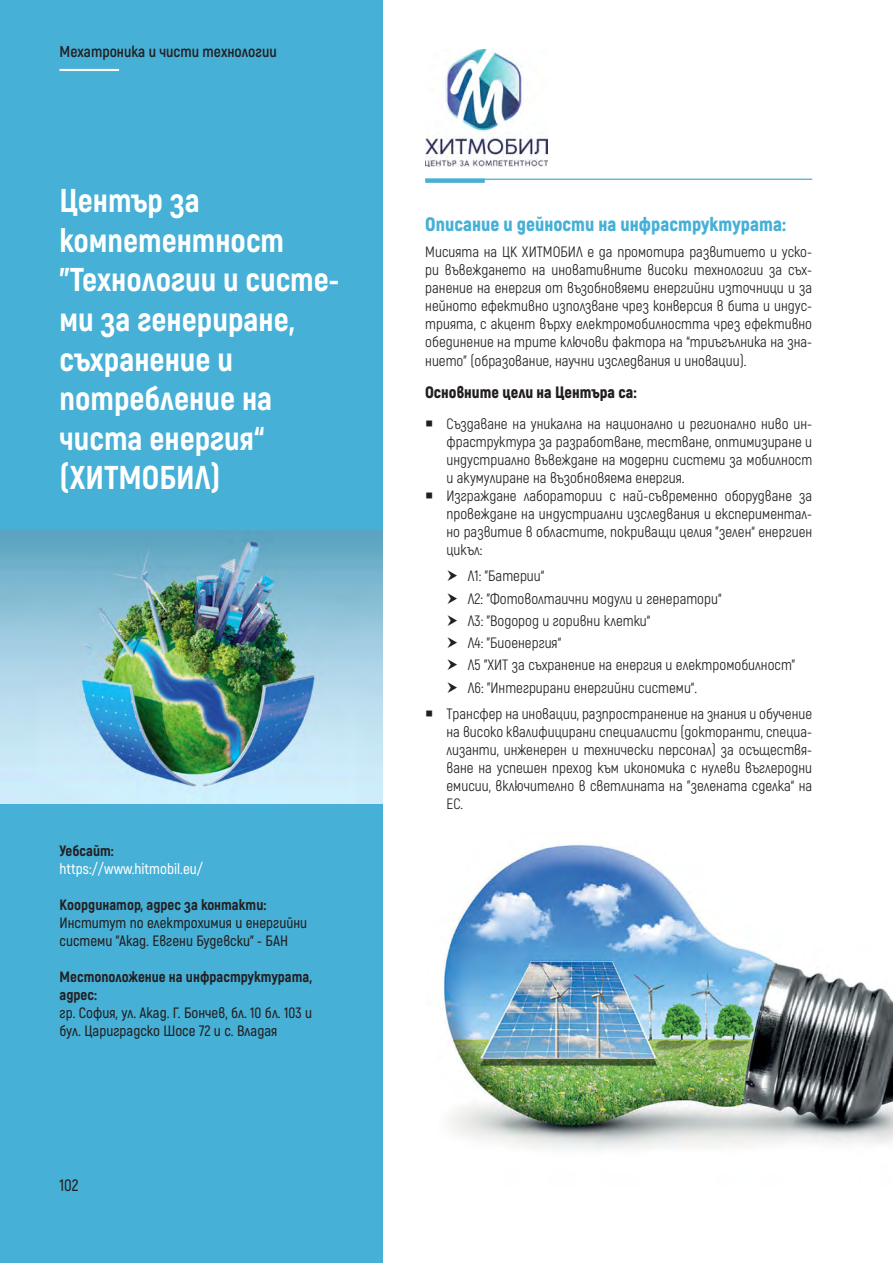
<style>
.page{position:relative;width:893px;height:1263px;background:#fff}
.page>*{position:absolute;margin:0;border:0;box-sizing:border-box;transform-origin:0 0}
.t1{font:800 33px/39.6px "Akrobat";color:#fff}
.t2{font:900 19.5px "Akrobat";color:#46b0d6}
.t3{font:900 16.5px "Akrobat";color:#231f20}
.t4{font:600 16.5px "Akrobat";color:#231f20}
.t5{font:700 15.75px "Akrobat";color:#231f20}
.t6{font:15px/18px "Akrobat";color:#231f20;text-align:justify}
.t7{font:600 15px "Akrobat";color:#231f20}
.t8{font:800 15px "Akrobat";color:#231f20}
.t9{font:600 15px "Akrobat";color:#fff}
</style>
<div class="page">
<div style="left:0;top:0;width:383px;height:1263px;background:#46b0d6"></div>
<hr style="left:425px;top:179px;width:387px;height:1px;background:#46b0d6">
<svg style="left:425px;top:179px;width:60px;height:4px"></svg>
<hr style="left:60px;top:69px;width:59px;height:2px;background:#fff">
<img style="left:425px;top:49px;width:122px;height:117px">
<img style="left:0;top:530px;width:383px;height:273px">
<img style="left:443px;top:843px;width:450px;height:307px">
<p class="t5" style="left:60px;top:42px;width:219px">Мехатроника и чисти технологии</p>
<p class="t1" style="left:60px;top:181px;width:142px">Център за</p>
<p class="t1" style="left:60px;top:220px;width:226px">компетентност</p>
<p class="t1" style="left:60px;top:260px;width:281px">"Технологии и систе&shy;ми за генериране,</p>
<p class="t1" style="left:60px;top:339px;width:175px">съхранение и</p>
<p class="t1" style="left:60px;top:379px;width:214px">потребление на</p>
<p class="t1" style="left:60px;top:418px;width:206px">чиста енергия“</p>
<p class="t1" style="left:60px;top:458px;width:162px">(ХИТМОБИЛ)</p>
<p class="t8" style="left:60px;top:841px;width:56px">Уебсайт:</p>
<p class="t9" style="left:60px;top:860px;width:145px">https://www.hitmobil.eu/</p>
<p class="t8" style="left:60px;top:895px;width:208px">Координатор, адрес за контакти:</p>
<p class="t7" style="left:60px;top:914px;width:249px">Институт по електрохимия и енергийни</p>
<p class="t7" style="left:60px;top:932px;width:230px">системи "Акад. Евгени Будевски” - БАН</p>
<p class="t8" style="left:60px;top:967px;width:254px">Местоположение на инфраструктурата,</p>
<p class="t8" style="left:60px;top:985px;width:39px">адрес:</p>
<p class="t7" style="left:60px;top:1004px;width:254px">гр. София, ул. Акад. Г. Бончев, бл. 10 бл. 103 и</p>
<p class="t7" style="left:60px;top:1022px;width:219px">бул. Цариградско Шосе 72 и с. Владая</p>
<p class="t4" style="left:60px;top:1175px;width:21px">102</p>
<p class="t2" style="left:425px;top:211px;width:362px">Описание и дейности на инфраструктурата:</p>
<p class="t6" style="left:425px;top:243px;width:388px">Мисията на ЦК ХИТМОБИЛ е да промотира развитието и уско&shy;ри въвеждането на иновативните високи технологии за съх&shy;ранение на енергия от възобновяеми енергийни източници и за нейното ефективно използване чрез конверсия в бита и индус&shy;трията, с акцент върху електромобилността чрез ефективно обединение на трите ключови фактора на “триъгълника на зна&shy;нието” (образование, научни изследвания и иновации).</p>
<p class="t3" style="left:425px;top:382px;width:213px">Основните цели на Центъра са:</p>
<p class="t6" style="left:446px;top:415px;width:367px">Създаване на уникална на национално и регионално ниво ин&shy;фраструктура за разработване, тестване, оптимизиране и индустриално въвеждане на модерни системи за мобилност и акумулиране на възобновяема енергия.</p>
<p class="t6" style="left:446px;top:487px;width:367px">Изграждане лаборатории с най-съвременно оборудване за провеждане на индустриални изследвания и експериментал&shy;но развитие в областите, покриващи целия "зелен“ енергиен цикъл:</p>
<p class="t6" style="left:468px;top:567px;width:78px">Л1: "Батерии“</p>
<p class="t6" style="left:468px;top:589px;width:255px">Л2: "Фотоволтаични модули и генератори“</p>
<p class="t6" style="left:468px;top:612px;width:184px">Л3: "Водород и горивни клетки“</p>
<p class="t6" style="left:468px;top:634px;width:95px">Л4: "Биоенергия“</p>
<p class="t6" style="left:468px;top:656px;width:329px">Л5 "ХИТ за съхранение на енергия и електромобилност"</p>
<p class="t6" style="left:468px;top:678px;width:231px">Л6: "Интегрирани енергийни системи“.</p>
<p class="t6" style="left:446px;top:705px;width:367px">Трансфер на иновации, разпространение на знания и обучение на високо квалифицирани специалисти (докторанти, специа&shy;лизанти, инженерен и технически персонал) за осъществя&shy;ване на успешен преход към икономика с нулеви въглеродни емисии, включително в светлината на "зелената сделка“ на ЕС.</p>
</div>
